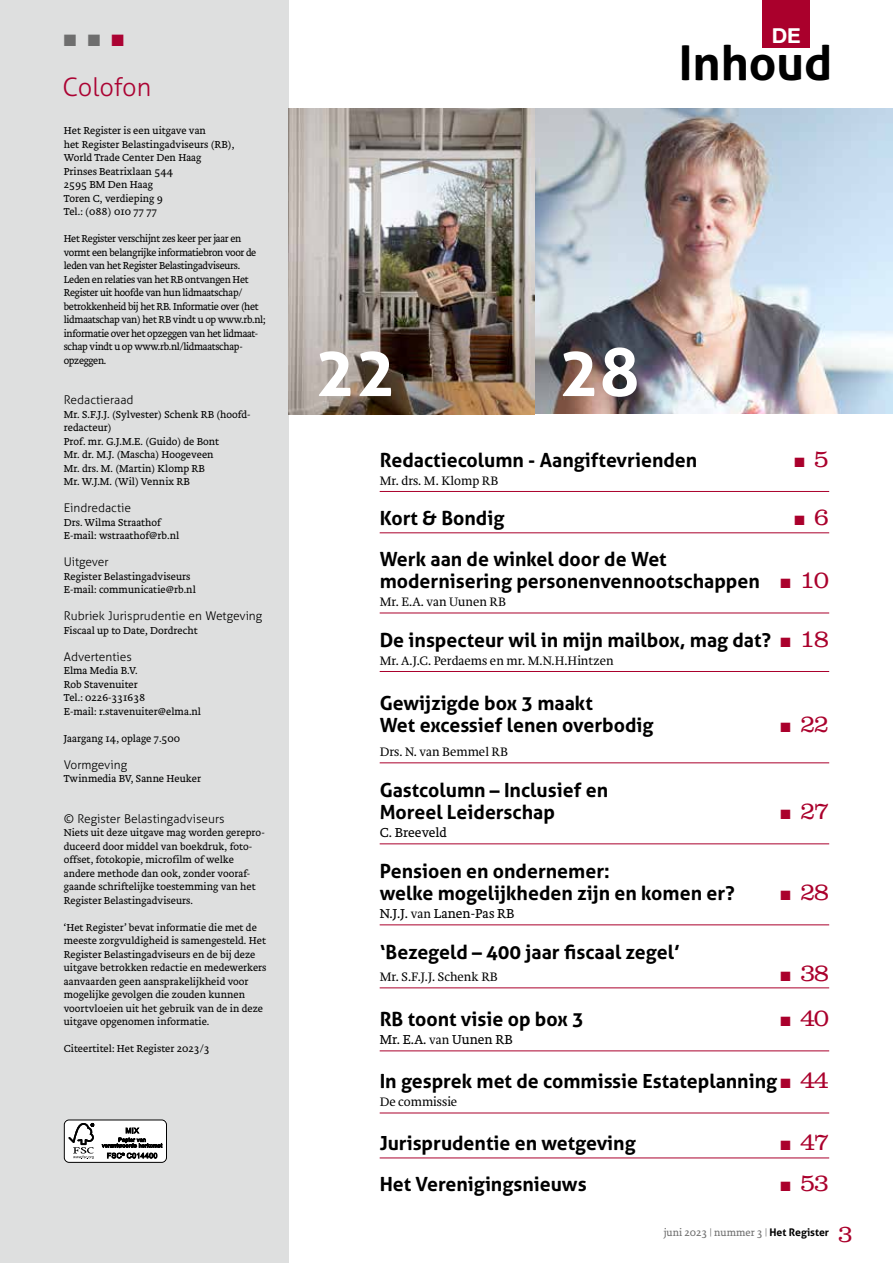
<style>
.page{position:relative;width:893px;height:1263px;background:#fff}
.page>*{position:absolute;margin:0;border:0;box-sizing:border-box;transform-origin:0 0}
.t1{font:700 67.5px "Aller";color:#fff}
.t2{font:700 48px "Aller";color:#000}
.t3{font:300 25.5px "Aller";letter-spacing:-.005em;color:#ab0333}
.t4{font:300 25.2px "Clarendon LT Std";letter-spacing:-.06em;color:#aa002c}
.t5{font:300 24.75px "Clarendon LT Std";color:#aa002c}
.t6{font:21px "Alte Haas Grotesk Bold";color:#fff}
.t7{font:700 19.5px/22.5px "Aller";color:#000}
.t8{font:16.5px "Zapf Dingbats ITC";color:#6e6e6e}
.t9{font:300 13.5px "Brioni Text Std";color:#000}
.t10{font:300 12.75px "Brioni Std";color:#000}
.t11{font:300 12px "Aller";color:#000}
.t12{font:300 10.5px/13.5px "Brioni Text Std";color:#000}
.t13{font:300 10.5px/13.5px "Brioni Text Std";letter-spacing:-.03em;color:#000}
.t14{font:300 10.5px "Brioni Text Std";color:#6e6e6e}
.s1{color:#ab0333}
.s2{color:#aa002c}
.s3{font-family:"Clarendon LT Std";font-weight:300;font-size:25.2px;color:#aa002c}
.s4{font-family:"Brioni Std";font-size:12.75px}
.s5{font-family:"Aller";font-weight:700;color:#000}
</style>
<div class="page">
<div style="left:763px;top:0;width:47px;height:47px;background:#aa002c"></div>
<div style="left:0;top:0;width:289px;height:1263px;background:#dedfdf"></div>
<div style="left:64px;top:1120px;width:103px;height:42px;background:#fff;border-radius:3px"></div>
<div style="left:64px;top:1120px;width:103px;height:43px;border:1px solid #000;border-radius:5px"></div>
<svg style="left:68px;top:1123px;width:26px;height:36px"></svg>
<svg style="left:102px;top:1127px;width:60px;height:31px"></svg>
<img style="left:534px;top:108px;width:359px;height:306px">
<img style="left:289px;top:108px;width:245px;height:306px">
<hr style="left:380px;top:491px;width:449px;height:1px;background:#aa002c">
<hr style="left:380px;top:532px;width:449px;height:1px;background:#aa002c">
<hr style="left:380px;top:613px;width:449px;height:1px;background:#aa002c">
<hr style="left:380px;top:671px;width:449px;height:1px;background:#aa002c">
<hr style="left:380px;top:762px;width:449px;height:1px;background:#aa002c">
<hr style="left:380px;top:843px;width:449px;height:1px;background:#aa002c">
<hr style="left:380px;top:924px;width:449px;height:1px;background:#aa002c">
<hr style="left:380px;top:987px;width:449px;height:1px;background:#aa002c">
<hr style="left:380px;top:1050px;width:449px;height:1px;background:#aa002c">
<hr style="left:380px;top:1112px;width:449px;height:1px;background:#aa002c">
<hr style="left:380px;top:1157px;width:449px;height:1px;background:#aa002c">
<h3 class="t8" style="left:64px;top:33px;width:62px">■■<span class="s1">■</span></h3>
<h3 class="t3" style="left:62px;top:72px;width:91px">Colofon</h3>
<p class="t12" style="left:64px;top:124px;width:172px">Het Register is een uitgave van<br>het Register Belastingadviseurs (RB),<br>World Trade Center Den Haag<br>Prinses Beatrixlaan 544<br>2595 BM Den Haag<br>Toren C, verdieping 9<br>Tel.: (088) 010 77 77</p>
<p class="t13" style="left:64px;top:232px;width:203px">Het Register verschijnt zes keer per jaar en vormt een belangrijke informatiebron voor de leden van het Register Belastingadviseurs.<br>Leden en relaties van het RB ontvangen Het Register uit hoofde van hun lidmaatschap/ betrokkenheid bij het RB. Informatie over (het lidmaatschap van) het RB vindt u op www.rb.nl; informatie over het opzeggen van het lidmaat&shy;schap vindt u op www.rb.nl/lidmaatschap&shy;opzeggen.</p>
<p class="t11" style="left:64px;top:393px;width:71px">Redactieraad</p>
<p class="t12" style="left:64px;top:408px;width:188px">Mr. S.F.J.J. (Sylvester) Schenk RB (hoofd&shy;redacteur)<br>Prof. mr. G.J.M.E. (Guido) de Bont<br>Mr. dr. M.J. (Mascha) Hoogeveen<br>Mr. drs. M. (Martin) Klomp RB<br>Mr. W.J.M. (Wil) Vennix RB</p>
<p class="t11" style="left:64px;top:501px;width:69px">Eindredactie</p>
<p class="t12" style="left:64px;top:516px;width:117px">Drs. Wilma Straathof<br>E-mail: wstraathof@rb.nl</p>
<p class="t11" style="left:64px;top:555px;width:47px">Uitgever</p>
<p class="t12" style="left:64px;top:570px;width:134px">Register Belastingadviseurs<br>E-mail: communicatie@rb.nl</p>
<p class="t11" style="left:64px;top:609px;width:200px">Rubriek Jurisprudentie en Wetgeving</p>
<p class="t12" style="left:64px;top:624px;width:136px">Fiscaal up to Date, Dordrecht</p>
<p class="t11" style="left:64px;top:649px;width:70px">Advertenties</p>
<p class="t12" style="left:64px;top:664px;width:139px">Elma Media B.V.<br>Rob Stavenuiter<br>Tel.: 0226-331638<br>E-mail: r.stavenuiter@elma.nl</p>
<p class="t12" style="left:64px;top:732px;width:118px">Jaargang 14, oplage 7.500</p>
<p class="t11" style="left:64px;top:757px;width:65px">Vormgeving</p>
<p class="t12" style="left:64px;top:772px;width:139px">Twinmedia BV, Sanne Heuker</p>
<p class="t11" style="left:64px;top:811px;width:162px">© Register Belastingadviseurs</p>
<p class="t12" style="left:64px;top:826px;width:203px">Niets uit deze uitgave mag worden gerepro&shy;duceerd door middel van boekdruk, foto&shy;offset, fotokopie, microfilm of welke andere methode dan ook, zonder vooraf&shy;gaande schriftelijke toestemming van het Register Belastingadviseurs.</p>
<p class="t12" style="left:64px;top:921px;width:204px">‘Het Register’ bevat informatie die met de meeste zorgvuldigheid is samengesteld. Het Register Belastingadviseurs en de bij deze uitgave betrokken redactie en medewerkers aanvaarden geen aansprakelijkheid voor mogelijke gevolgen die zouden kunnen voortvloeien uit het gebruik van de in deze uitgave opgenomen informatie.</p>
<p class="t12" style="left:64px;top:1042px;width:147px">Citeertitel: Het Register 2023/3</p>
<h3 class="t6" style="left:772px;top:22px;width:31px">DE</h3>
<h2 class="t2" style="left:679px;top:33px;width:155px">Inhoud</h2>
<h1 class="t1" style="left:315px;top:330px;width:83px">22</h1>
<h1 class="t1" style="left:559px;top:330px;width:83px">28</h1>
<h3 class="t7" style="left:380px;top:448px;width:319px">Redactiecolumn - Aangiftevrienden</h3>
<h3 class="t4" style="left:794px;top:444px;width:36px">■ 5</h3>
<p class="t10" style="left:380px;top:472px;width:120px">Mr. drs. M. Klomp RB</p>
<h3 class="t7" style="left:380px;top:507px;width:126px">Kort &amp; Bondig</h3>
<h3 class="t4" style="left:794px;top:502px;width:36px">■ 6</h3>
<h3 class="t7" style="left:380px;top:547px;width:451px">Werk aan de winkel door de Wet<br>modernisering personenvennootschappen <span class="s2">■</span> <span class="s3">10</span></h3>
<p class="t10" style="left:380px;top:594px;width:128px">Mr. E.A. van Uunen RB</p>
<h3 class="t7" style="left:380px;top:628px;width:451px">De inspecteur wil in mijn mailbox, mag dat? <span class="s2">■</span> <span class="s3">18</span></h3>
<p class="t10" style="left:380px;top:652px;width:236px">Mr. A.J.C. Perdaems en mr. M.N.H.Hintzen</p>
<h3 class="t7" style="left:380px;top:691px;width:275px">Gewijzigde box 3 maakt<br>Wet excessief lenen overbodig</h3>
<h3 class="t4" style="left:780px;top:709px;width:50px">■ 22</h3>
<p class="t10" style="left:380px;top:743px;width:130px">Drs. N. van Bemmel RB</p>
<h3 class="t7" style="left:380px;top:778px;width:230px">Gastcolumn – Inclusief en<br>Moreel Leiderschap</h3>
<p class="t9" style="left:380px;top:824px;width:69px">C. Breeveld</p>
<h3 class="t7" style="left:380px;top:859px;width:357px">Pensioen en ondernemer:<br>welke mogelijkheden zijn en komen er?</h3>
<h3 class="t4" style="left:780px;top:796px;width:50px">■ 27</h3>
<h3 class="t4" style="left:780px;top:877px;width:50px">■ 28</h3>
<p class="t9" style="left:380px;top:905px;width:136px">N.J.J. <span class="s4">van</span> Lanen-Pas RB</p>
<h3 class="t7" style="left:380px;top:940px;width:302px">‘Bezegeld – 400 jaar fiscaal zegel’</h3>
<p class="t10" style="left:380px;top:968px;width:120px">Mr. S.F.J.J. Schenk RB</p>
<h3 class="t4" style="left:780px;top:958px;width:50px">■ 38</h3>
<h3 class="t7" style="left:380px;top:1008px;width:206px">RB toont visie op box 3</h3>
<h3 class="t4" style="left:780px;top:1003px;width:50px">■ 40</h3>
<p class="t9" style="left:380px;top:1031px;width:135px">Mr. E.A. <span class="s4">van</span> Uunen RB</p>
<h3 class="t7" style="left:380px;top:1070px;width:451px">In gesprek met de commissie Estateplanning <span class="s2">■</span> <span class="s3">44</span></h3>
<p class="t10" style="left:380px;top:1093px;width:79px">De commissie</p>
<h3 class="t7" style="left:380px;top:1132px;width:258px">Jurisprudentie en wetgeving</h3>
<h3 class="t4" style="left:780px;top:1127px;width:50px">■ 47</h3>
<h3 class="t7" style="left:380px;top:1172px;width:208px">Het Verenigingsnieuws</h3>
<h3 class="t4" style="left:780px;top:1168px;width:50px">■ 53</h3>
<p class="t14" style="left:664px;top:1225px;width:167px">juni 2023 | nummer 3 | <span class="s5">Het Register</span></p>
<h3 class="t5" style="left:838px;top:1219px;width:17px">3</h3>
</div>
